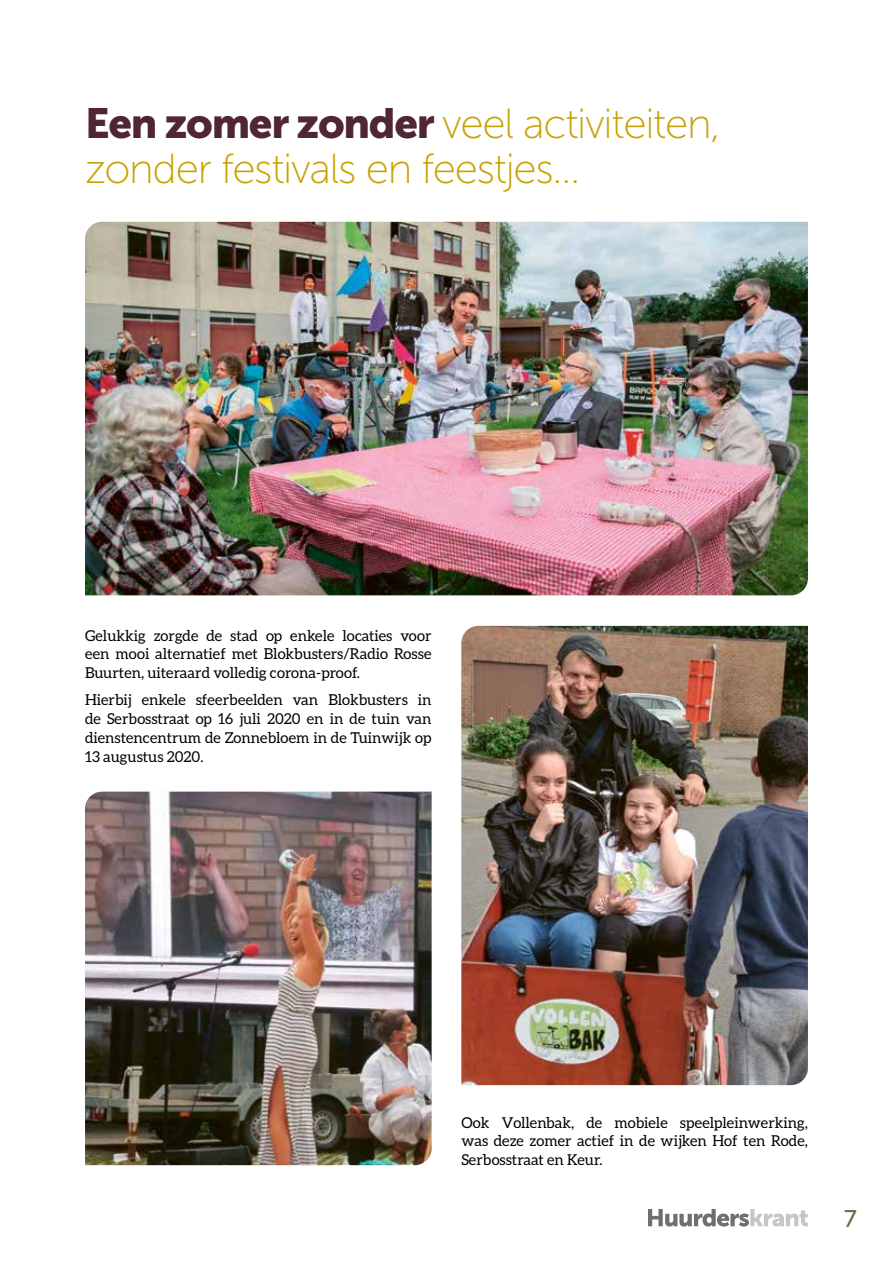
<style>
.page{position:relative;width:893px;height:1263px;background:#fff}
.page>*{position:absolute;margin:0;border:0;box-sizing:border-box;transform-origin:0 0}
.t1{font:42px/45px "Museo Sans 100";letter-spacing:-.03em;color:#c7a200}
.t2{font:24px "Museo Sans 500";color:#6c6a52}
.t3{font:15px/18.8px "Aleo";color:#000;text-align:justify}
.s1{font-family:"Museo Sans 900";color:#502637}
</style>
<div class="page">
<svg style="left:648px;top:1209px;width:160px;height:17px"></svg>
<img style="left:85px;top:222px;width:723px;height:373px">
<img style="left:461px;top:626px;width:347px;height:459px">
<img style="left:85px;top:792px;width:347px;height:373px">
<h1 class="t1" style="left:85px;top:101px;width:637px"><span class="s1">Een zomer zonder</span> veel activiteiten, zonder festivals en feestjes…</h1>
<p class="t3" style="left:85px;top:626px;width:348px">Gelukkig zorgde de stad op enkele locaties voor een mooi alternatief met Blokbusters/Radio Rosse Buurten, uiteraard volledig corona-proof.</p>
<p class="t3" style="left:85px;top:690px;width:348px">Hierbij enkele sfeerbeelden van Blokbusters in de Serbosstraat op 16 juli 2020 en in de tuin van dienstencentrum de Zonnebloem in de Tuinwijk op 13 augustus 2020.</p>
<p class="t3" style="left:461px;top:1113px;width:348px">Ook Vollenbak, de mobiele speelpleinwerking, was deze zomer actief in de wijken Hof ten Rode, Serbosstraat en Keur.</p>
<h2 class="t2" style="left:844px;top:1205px;width:14px">7</h2>
</div>
